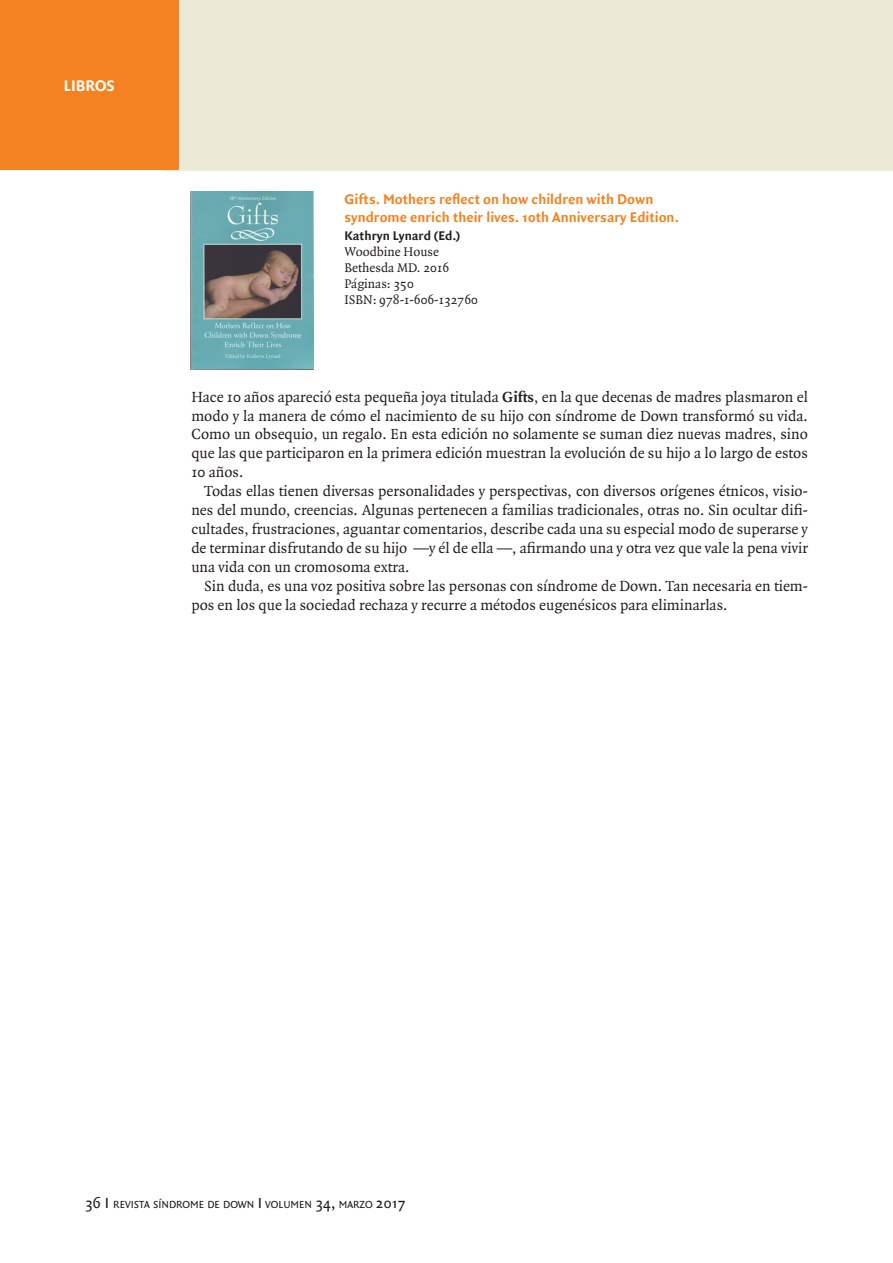
<style>
.page{position:relative;width:893px;height:1263px;background:#fff}
.page>*{position:absolute;margin:0;border:0;box-sizing:border-box;transform-origin:0 0}
.t1{font:700 16.5px "Quadraat Sans";color:#fff}
.Normal_sin_meter{font:15.75px/18.9px "Quadraat";color:#231f20;text-align:justify}
.Libros_titular{font:700 15px/18px "Quadraat Sans";color:#f58220}
.Normal_sin_meter-2{font:13.5px "Quadraat";color:#231f20}
.Libros_titular-2{font:700 13.5px "Quadraat Sans";color:#231f20}
.t2{font:10.95px "Quadraat Sans";color:#231f20}
.s1{font-weight:700}
.s2{font-size:15.75px}
</style>
<div class="page">
<div style="left:164px;top:0;width:729px;height:171px;background:#ecead5"></div>
<div style="left:0;top:0;width:179px;height:170px;background:#f58220"></div>
<img style="left:191px;top:191px;width:122px;height:179px">
<p class="t1" style="left:64px;top:76px;width:52px">LIBROS</p>
<p class="Libros_titular" style="left:344px;top:190px;width:336px">Gifts. Mothers reflect on how children with Down syndrome enrich their lives. 10th Anniversary Edition.</p>
<p class="Libros_titular-2" style="left:344px;top:228px;width:117px">Kathryn Lynard (Ed.)</p>
<p class="Normal_sin_meter-2" style="left:344px;top:244px;width:96px">Woodbine House</p>
<p class="Normal_sin_meter-2" style="left:344px;top:261px;width:106px">Bethesda MD. 2016</p>
<p class="Normal_sin_meter-2" style="left:344px;top:277px;width:71px">Páginas: 350</p>
<p class="Normal_sin_meter-2" style="left:344px;top:293px;width:135px">ISBN: 978-1-606-132760</p>
<p class="Normal_sin_meter" style="left:191px;top:388px;width:618px">Hace 10 años apareció esta pequeña joya titulada <span class="s1">Gifts</span>, en la que decenas de madres plasmaron el modo y la manera de cómo el nacimiento de su hijo con síndrome de Down transformó su vida.<br>Como un obsequio, un regalo. En esta edición no solamente se suman diez nuevas madres, sino que las que participaron en la primera edición muestran la evolución de su hijo a lo largo de estos 10 años.</p>
<p class="Normal_sin_meter" style="left:191px;top:482px;width:618px;text-indent:13px">Todas ellas tienen diversas personalidades y perspectivas, con diversos orígenes étnicos, visio&shy;nes del mundo, creencias. Algunas pertenecen a familias tradicionales, otras no. Sin ocultar difi&shy;cultades, frustraciones, aguantar comentarios, describe cada una su especial modo de superarse y de terminar disfrutando de su hijo —y él de ella —, afirmando una y otra vez que vale la pena vivir una vida con un cromosoma extra.</p>
<p class="Normal_sin_meter" style="left:191px;top:577px;width:618px;text-indent:13px">Sin duda, es una voz positiva sobre las personas con síndrome de Down. Tan necesaria en tiem&shy;pos en los que la sociedad rechaza y recurre a métodos eugenésicos para eliminarlas.</p>
<p class="t2" style="left:85px;top:1198px;width:322px"><span class="s2">36</span> <span class="s2">I</span> REVISTA SÍNDROME DE DOWN <span class="s2">I</span> VOLUMEN <span class="s2">34,</span> MARZO <span class="s2">2017</span></p>
</div>
